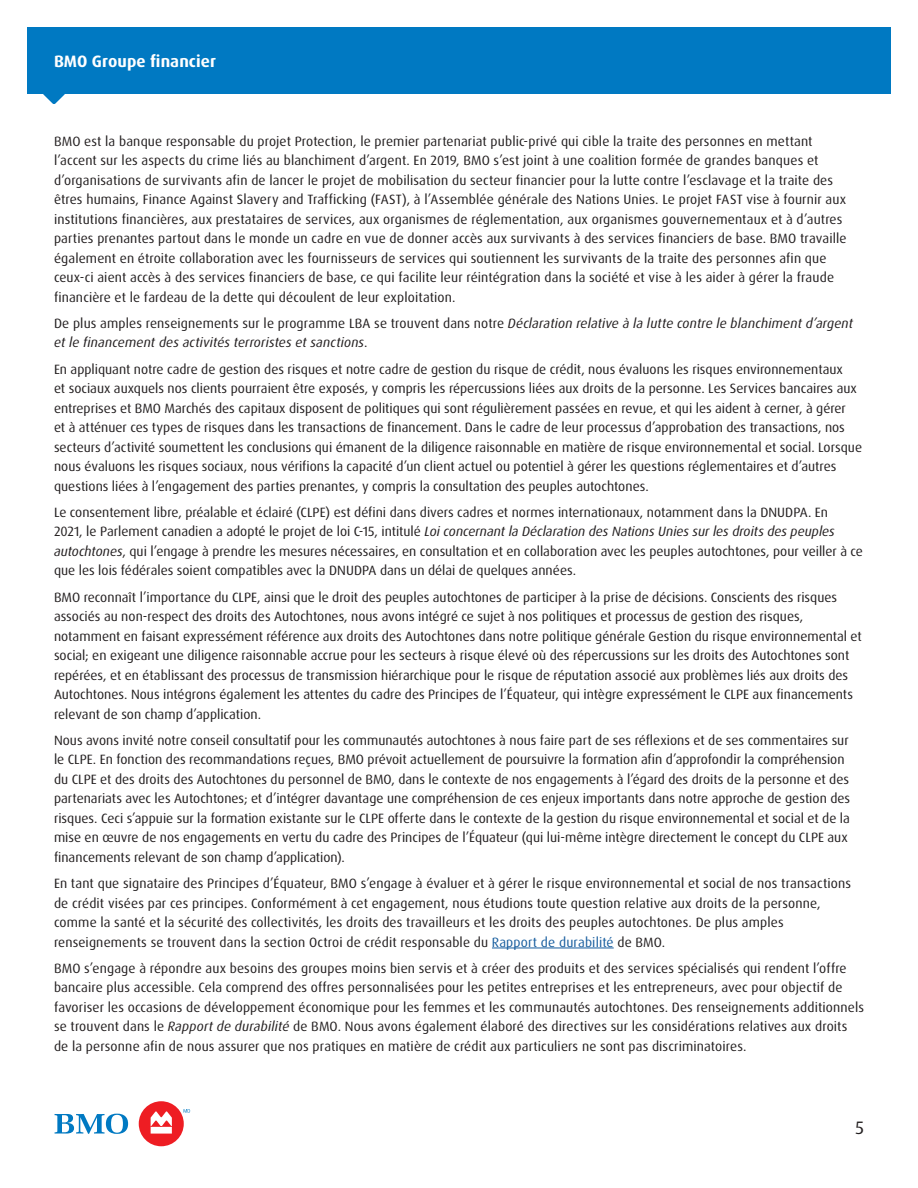
<style>
.page{position:relative;width:918px;height:1188px;background:#fff}
.page>*{position:absolute;margin:0;border:0;box-sizing:border-box;transform-origin:0 0}
.t1{font:18px "Dax Pro";color:#231f20}
.t2{font:700 16.5px "Dax Pro";letter-spacing:.005em;color:#fff}
.Body_Copy-P{font:13.5px/19.5px "Dax Pro";letter-spacing:.005em;color:#231f20}
.Body_Copy-P-2{font:italic 13.5px/19.5px "Dax Pro";letter-spacing:.005em;color:#231f20}
.s1{font-style:normal}
.s2{font-style:italic}
.s3{color:#175d9e}
</style>
<div class="page">
<div style="left:27px;top:27px;width:864px;height:67px;background:#0079c2"></div>
<svg style="left:43px;top:94px;width:22px;height:10px"></svg>
<div style="left:139px;top:1101px;width:45px;height:45px;background:#ee1d23;border-radius:50%"></div>
<svg style="left:55px;top:1114px;width:73px;height:20px"></svg>
<svg style="left:184px;top:1109px;width:6px;height:4px"></svg>
<svg style="left:151px;top:1111px;width:21px;height:23px"></svg>
<hr style="left:492px;top:948px;width:122px;height:1px;background:#175d9e">
<p class="t2" style="left:54px;top:51px;width:163px">BMO Groupe financier</p>
<p class="Body_Copy-P" style="left:54px;top:131px;width:794px">BMO est la banque responsable du projet Protection, le premier partenariat public-privé qui cible la traite des personnes en mettant l’accent sur les aspects du crime liés au blanchiment d’argent. En 2019, BMO s’est joint à une coalition formée de grandes banques et d’organisations de survivants afin de lancer le projet de mobilisation du secteur financier pour la lutte contre l’esclavage et la traite des êtres humains, Finance Against Slavery and Trafficking (FAST), à l’Assemblée générale des Nations Unies. Le projet FAST vise à fournir aux institutions financières, aux prestataires de services, aux organismes de réglementation, aux organismes gouvernementaux et à d’autres parties prenantes partout dans le monde un cadre en vue de donner accès aux survivants à des services financiers de base. BMO travaille également en étroite collaboration avec les fournisseurs de services qui soutiennent les survivants de la traite des personnes afin que ceux-ci aient accès à des services financiers de base, ce qui facilite leur réintégration dans la société et vise à les aider à gérer la fraude financière et le fardeau de la dette qui découlent de leur exploitation.</p>
<p class="Body_Copy-P-2" style="left:54px;top:313px;width:801px"><span class="s1">De plus amples renseignements sur le programme LBA se trouvent dans notre</span> Déclaration relative à la lutte contre le blanchiment d’argent et le financement des activités terroristes et sanctions<span class="s1">.</span></p>
<p class="Body_Copy-P" style="left:54px;top:359px;width:810px">En appliquant notre cadre de gestion des risques et notre cadre de gestion du risque de crédit, nous évaluons les risques environnementaux<br>et sociaux auxquels nos clients pourraient être exposés, y compris les répercussions liées aux droits de la personne. Les Services bancaires aux entreprises et BMO Marchés des capitaux disposent de politiques qui sont régulièrement passées en revue, et qui les aident à cerner, à gérer<br>et à atténuer ces types de risques dans les transactions de financement. Dans le cadre de leur processus d’approbation des transactions, nos secteurs d’activité soumettent les conclusions qui émanent de la diligence raisonnable en matière de risque environnemental et social. Lorsque nous évaluons les risques sociaux, nous vérifions la capacité d’un client actuel ou potentiel à gérer les questions réglementaires et d’autres questions liées à l’engagement des parties prenantes, y compris la consultation des peuples autochtones.</p>
<p class="Body_Copy-P" style="left:54px;top:502px;width:811px">Le consentement libre, préalable et éclairé (CLPE) est défini dans divers cadres et normes internationaux, notamment dans la DNUDPA. En<br>2021, le Parlement canadien a adopté le projet de loi C-15, intitulé <span class="s2">Loi concernant la Déclaration des Nations Unies sur les droits des peuples autochtones</span>, qui l’engage à prendre les mesures nécessaires, en consultation et en collaboration avec les peuples autochtones, pour veiller à ce que les lois fédérales soient compatibles avec la DNUDPA dans un délai de quelques années.</p>
<p class="Body_Copy-P" style="left:54px;top:587px;width:809px">BMO reconnaît l’importance du CLPE, ainsi que le droit des peuples autochtones de participer à la prise de décisions. Conscients des risques associés au non-respect des droits des Autochtones, nous avons intégré ce sujet à nos politiques et processus de gestion des risques, notamment en faisant expressément référence aux droits des Autochtones dans notre politique générale Gestion du risque environnemental et social; en exigeant une diligence raisonnable accrue pour les secteurs à risque élevé où des répercussions sur les droits des Autochtones sont repérées, et en établissant des processus de transmission hiérarchique pour le risque de réputation associé aux problèmes liés aux droits des Autochtones. Nous intégrons également les attentes du cadre des Principes de l’Équateur, qui intègre expressément le CLPE aux financements relevant de son champ d’application.</p>
<p class="Body_Copy-P" style="left:54px;top:730px;width:798px">Nous avons invité notre conseil consultatif pour les communautés autochtones à nous faire part de ses réflexions et de ses commentaires sur le CLPE. En fonction des recommandations reçues, BMO prévoit actuellement de poursuivre la formation afin d’approfondir la compréhension du CLPE et des droits des Autochtones du personnel de BMO, dans le contexte de nos engagements à l’égard des droits de la personne et des partenariats avec les Autochtones; et d’intégrer davantage une compréhension de ces enjeux importants dans notre approche de gestion des risques. Ceci s’appuie sur la formation existante sur le CLPE offerte dans le contexte de la gestion du risque environnemental et social et de la mise en œuvre de nos engagements en vertu du cadre des Principes de l’Équateur (qui lui-même intègre directement le concept du CLPE aux financements relevant de son champ d’application).</p>
<p class="Body_Copy-P" style="left:54px;top:874px;width:799px">En tant que signataire des Principes d’Équateur, BMO s’engage à évaluer et à gérer le risque environnemental et social de nos transactions de crédit visées par ces principes. Conformément à cet engagement, nous étudions toute question relative aux droits de la personne, comme la santé et la sécurité des collectivités, les droits des travailleurs et les droits des peuples autochtones. De plus amples renseignements se trouvent dans la section Octroi de crédit responsable du <span class="s3">Rapport de durabilité</span> de BMO.</p>
<p class="Body_Copy-P" style="left:54px;top:958px;width:812px">BMO s’engage à répondre aux besoins des groupes moins bien servis et à créer des produits et des services spécialisés qui rendent l’offre bancaire plus accessible. Cela comprend des offres personnalisées pour les petites entreprises et les entrepreneurs, avec pour objectif de favoriser les occasions de développement économique pour les femmes et les communautés autochtones. Des renseignements additionnels se trouvent dans le <span class="s2">Rapport de durabilité</span> de BMO. Nous avons également élaboré des directives sur les considérations relatives aux droits de la personne afin de nous assurer que nos pratiques en matière de crédit aux particuliers ne sont pas discriminatoires.</p>
<h1 class="t1" style="left:855px;top:1116px;width:10px">5</h1>
</div>
